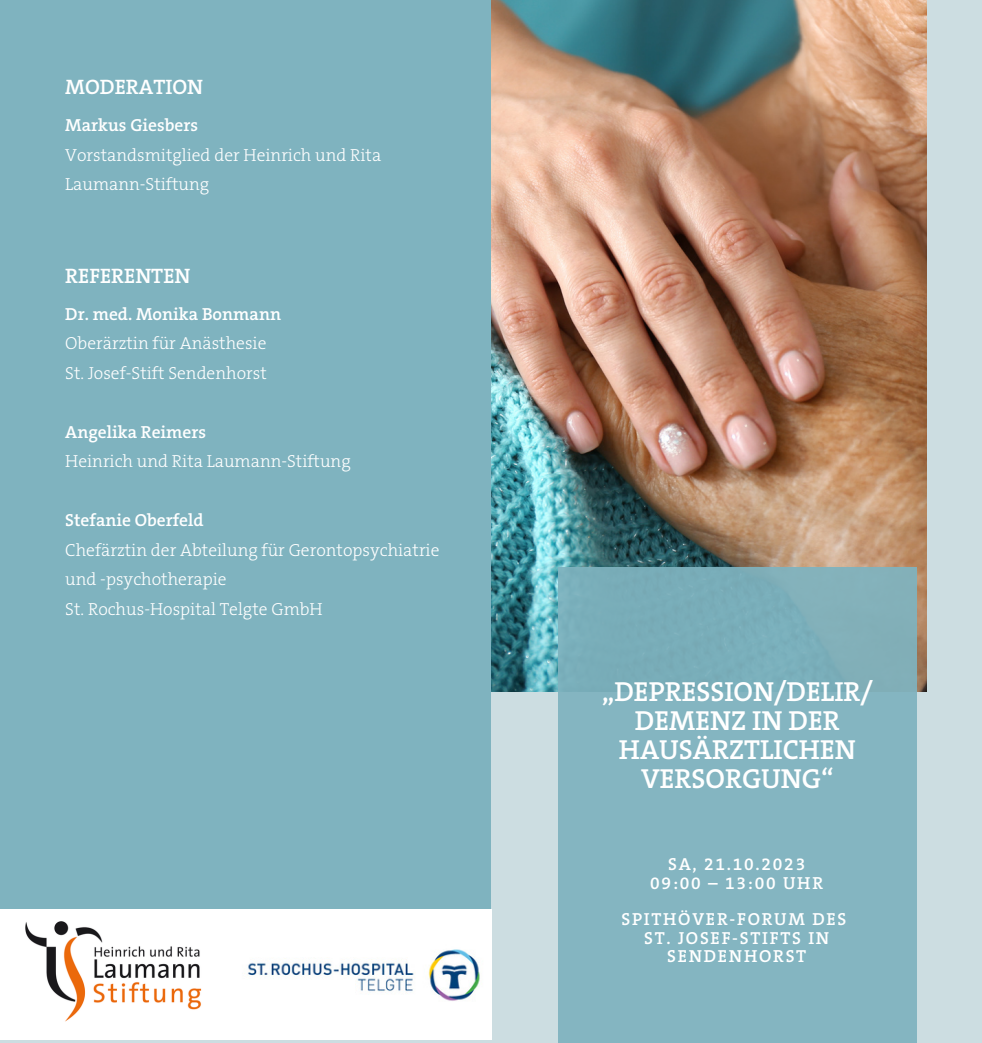
<style>
.page{position:relative;width:982px;height:1043px;background:#fff}
.page>*{position:absolute;margin:0;border:0;box-sizing:border-box;transform-origin:0 0}
.t1{font:600 27.65px/28.9px "The Serif B W6";color:#fff;text-align:center}
.t2{font:600 21px "The Serif B W6";color:#fff}
.t3{font:300 17.5px/29.4px "The Serif B W3";color:#fff}
.t4{font:600 17.5px/18.4px "The Serif B W6";letter-spacing:.1em;color:#fff;text-align:center}
.t5{font:600 17.5px "The Serif B W6";color:#fff}
</style>
<div class="page">
<div style="left:0;top:0;width:982px;height:1042px;background:#ccdde1"></div>
<img style="left:491px;top:0;width:435px;height:691px">
<div style="left:558px;top:567px;width:358px;height:475px;background:#7fb3bf"></div>
<div style="left:0;top:0;width:491px;height:908px;background:#7fb3bf"></div>
<div style="left:0;top:908px;width:491px;height:131px;background:#fff"></div>
<img style="left:244px;top:949px;width:236px;height:52px">
<img style="left:26px;top:921px;width:176px;height:99px">
<p class="t2" style="left:65px;top:73px;width:139px">MODERATION</p>
<p class="t5" style="left:65px;top:114px;width:134px">Markus Giesbers</p>
<p class="t3" style="left:65px;top:140px;width:317px">Vorstandsmitglied der Heinrich und Rita<br>Laumann-Stiftung</p>
<p class="t2" style="left:65px;top:262px;width:127px">REFERENTEN</p>
<p class="t5" style="left:65px;top:303px;width:217px">Dr. med. Monika Bonmann</p>
<p class="t3" style="left:65px;top:329px;width:203px">Oberärztin für Anästhesie</p>
<p class="t3" style="left:65px;top:358px;width:203px">St. Josef-Stift Sendenhorst</p>
<p class="t5" style="left:65px;top:420px;width:142px">Angelika Reimers</p>
<p class="t3" style="left:65px;top:446px;width:287px">Heinrich und Rita Laumann-Stiftung</p>
<p class="t5" style="left:65px;top:509px;width:140px">Stefanie Oberfeld</p>
<p class="t3" style="left:65px;top:535px;width:376px">Chefärztin der Abteilung für Gerontopsychiatrie und -psychotherapie</p>
<p class="t3" style="left:65px;top:594px;width:259px">St. Rochus-Hospital Telgte GmbH</p>
<p class="t1" style="left:602px;top:677px;width:273px">„DEPRESSION/DELIR/<br>DEMENZ IN DER<br>HAUSÄRZTLICHEN<br>VERSORGUNG“</p>
<p class="t4" style="left:668px;top:855px;width:139px">SA, 21.10.2023</p>
<p class="t4" style="left:650px;top:873px;width:174px">09:00 – 13:00 UHR</p>
<p class="t4" style="left:621px;top:910px;width:226px">SPITHÖVER-FORUM DES</p>
<p class="t4" style="left:644px;top:928px;width:187px">ST. JOSEF-STIFTS IN<br>SENDENHORST</p>
</div>
